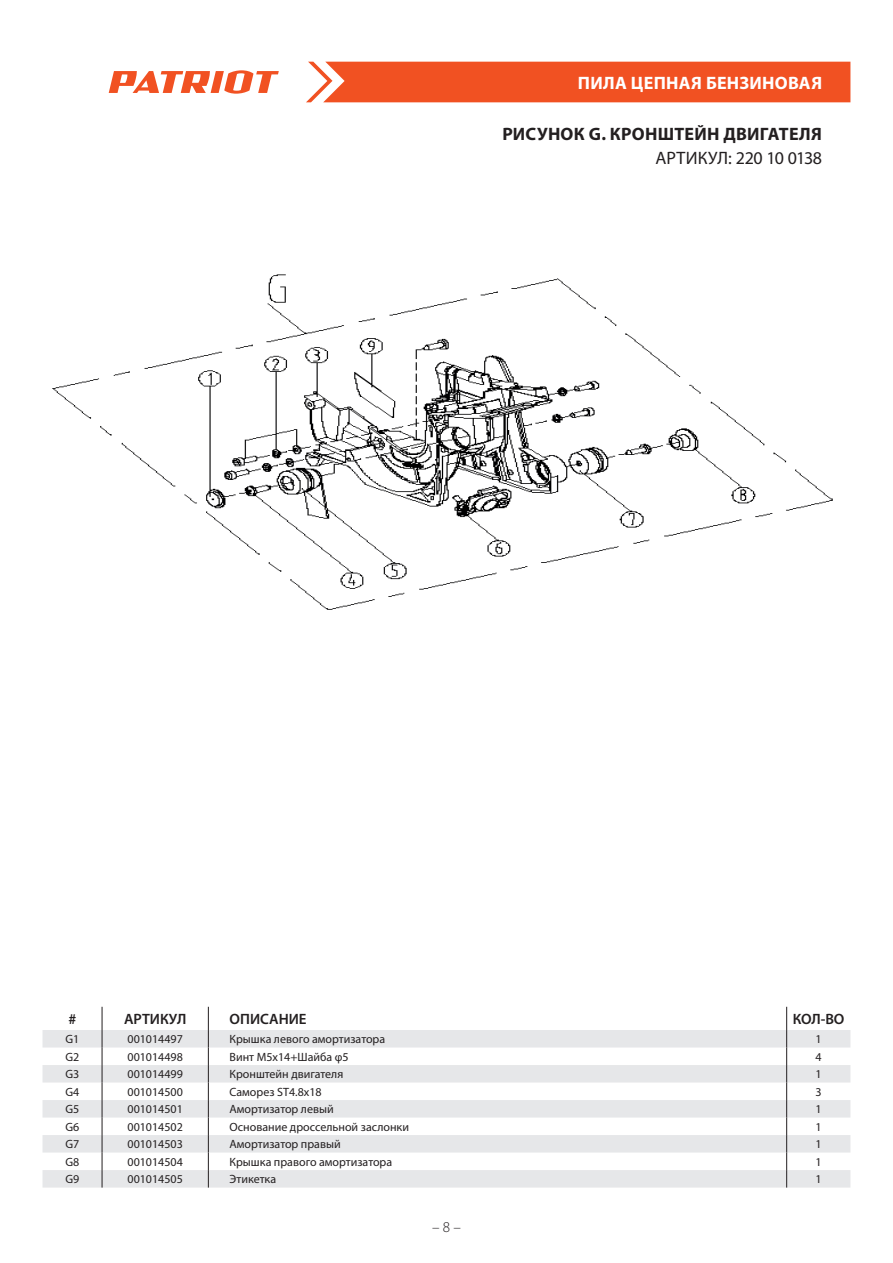
<style>
.page{position:relative;width:893px;height:1263px;background:#fff}
.page>*{position:absolute;margin:0;border:0;box-sizing:border-box;transform-origin:0 0}
.t1{font:700 18px "Myriad Pro";letter-spacing:.015em;color:#231f20}
.t2{font:700 18px "Myriad Pro";letter-spacing:.015em;color:#fff}
.t3{font:18px "Myriad Pro";letter-spacing:-.01em;color:#231f20}
.t4{font:600 15px "Myriad Pro";color:#231f20}
.t5{font:300 15px "Myriad Pro";color:#231f20}
.t6{font:12px "Myriad Pro";color:#231f20}
</style>
<div class="page">
<div style="left:306px;top:62px;width:544px;height:40px;background:#f15122"></div>
<svg style="left:109px;top:70px;width:170px;height:24px"></svg>
<svg style="left:43px;top:1030px;width:807px;height:157px;fill:#e6e7e9"></svg>
<svg style="left:102px;top:1007px;width:1px;height:180px"></svg>
<svg style="left:208px;top:1007px;width:1px;height:180px"></svg>
<svg style="left:786px;top:1007px;width:1px;height:180px"></svg>
<img style="left:52px;top:274px;width:781px;height:336px">
<h1 class="t2" style="left:578px;top:73px;width:246px">ПИЛА ЦЕПНАЯ БЕНЗИНОВАЯ</h1>
<h1 class="t1" style="left:502px;top:124px;width:321px">РИСУНОК G. КРОНШТЕЙН ДВИГАТЕЛЯ</h1>
<h1 class="t3" style="left:655px;top:147px;width:168px">АРТИКУЛ: 220 10 0138</h1>
<p class="t4" style="left:68px;top:1009px;width:9px">#</p>
<p class="t4" style="left:124px;top:1009px;width:64px">АРТИКУЛ</p>
<p class="t4" style="left:230px;top:1009px;width:78px">ОПИСАНИЕ</p>
<p class="t4" style="left:793px;top:1009px;width:53px">КОЛ-ВО</p>
<p class="t6" style="left:65px;top:1032px;width:15px">G1</p>
<p class="t6" style="left:128px;top:1032px;width:57px">001014497</p>
<p class="t6" style="left:230px;top:1032px;width:157px">Крышка левого амортизатора</p>
<p class="t6" style="left:815px;top:1032px;width:8px">1</p>
<p class="t6" style="left:65px;top:1049px;width:15px">G2</p>
<p class="t6" style="left:128px;top:1049px;width:57px">001014498</p>
<p class="t6" style="left:230px;top:1049px;width:121px">Винт M5х14+Шайба φ5</p>
<p class="t6" style="left:815px;top:1049px;width:8px">4</p>
<p class="t6" style="left:65px;top:1067px;width:15px">G3</p>
<p class="t6" style="left:128px;top:1067px;width:57px">001014499</p>
<p class="t6" style="left:230px;top:1067px;width:115px">Кронштейн двигателя</p>
<p class="t6" style="left:815px;top:1067px;width:8px">1</p>
<p class="t6" style="left:65px;top:1084px;width:15px">G4</p>
<p class="t6" style="left:128px;top:1084px;width:57px">001014500</p>
<p class="t6" style="left:230px;top:1084px;width:94px">Саморез ST4.8х18</p>
<p class="t6" style="left:815px;top:1084px;width:8px">3</p>
<p class="t6" style="left:65px;top:1102px;width:15px">G5</p>
<p class="t6" style="left:128px;top:1102px;width:57px">001014501</p>
<p class="t6" style="left:230px;top:1102px;width:106px">Амортизатор левый</p>
<p class="t6" style="left:815px;top:1102px;width:8px">1</p>
<p class="t6" style="left:65px;top:1119px;width:15px">G6</p>
<p class="t6" style="left:128px;top:1119px;width:57px">001014502</p>
<p class="t6" style="left:230px;top:1119px;width:181px">Основание дроссельной заслонки</p>
<p class="t6" style="left:815px;top:1119px;width:8px">1</p>
<p class="t6" style="left:65px;top:1137px;width:15px">G7</p>
<p class="t6" style="left:128px;top:1137px;width:57px">001014503</p>
<p class="t6" style="left:230px;top:1137px;width:113px">Амортизатор правый</p>
<p class="t6" style="left:815px;top:1137px;width:8px">1</p>
<p class="t6" style="left:65px;top:1154px;width:15px">G8</p>
<p class="t6" style="left:128px;top:1154px;width:57px">001014504</p>
<p class="t6" style="left:230px;top:1154px;width:164px">Крышка правого амортизатора</p>
<p class="t6" style="left:815px;top:1154px;width:8px">1</p>
<p class="t6" style="left:65px;top:1172px;width:15px">G9</p>
<p class="t6" style="left:128px;top:1172px;width:57px">001014505</p>
<p class="t6" style="left:230px;top:1172px;width:48px">Этикетка</p>
<p class="t6" style="left:815px;top:1172px;width:8px">1</p>
<p class="t5" style="left:432px;top:1218px;width:30px">– 8 –</p>
</div>
